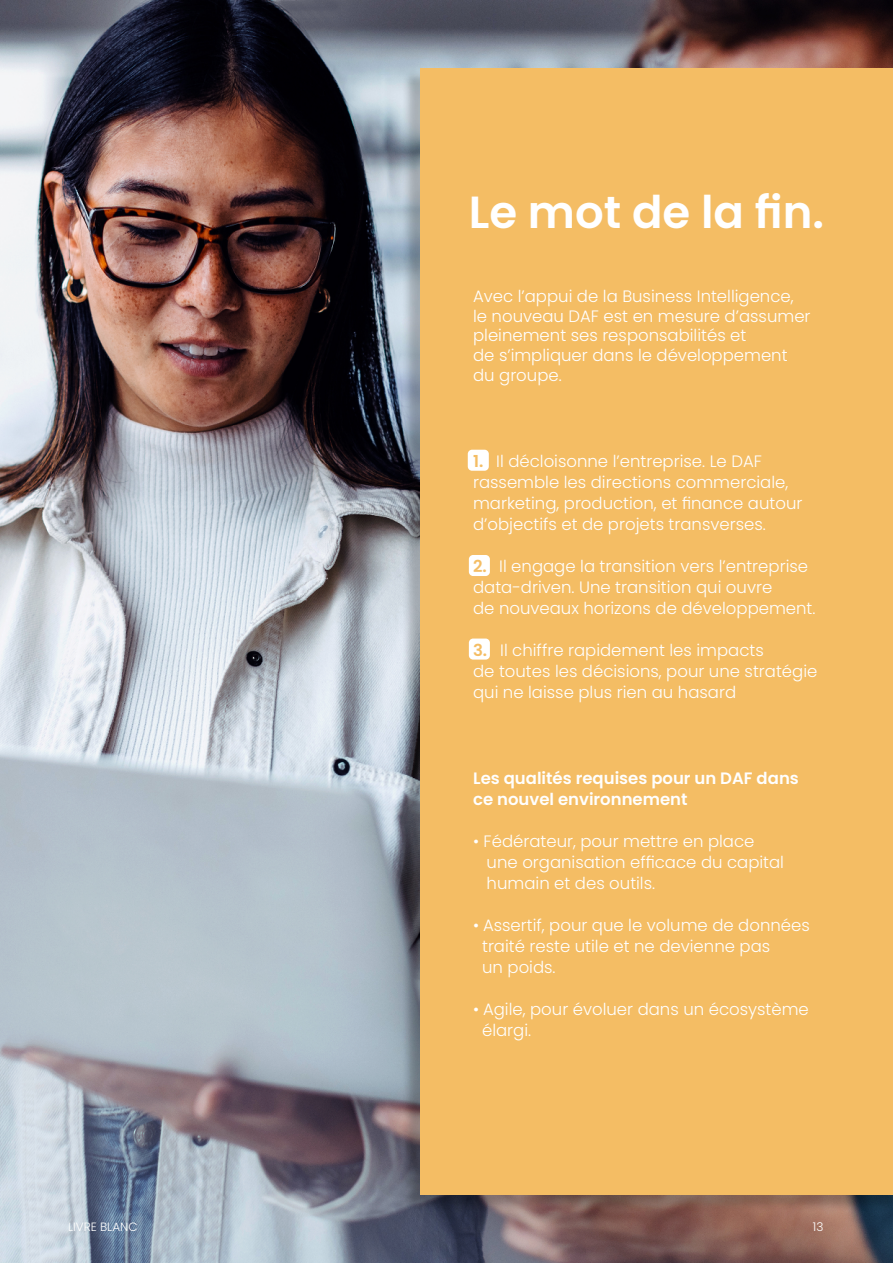
<style>
.page{position:relative;width:893px;height:1263px;background:#fff}
.page>*{position:absolute;margin:0;border:0;box-sizing:border-box;transform-origin:0 0}
.t1{font:600 45px "Poppins";color:#fff}
.t2{font:300 16.5px/21px "Poppins";color:#fff}
.t3{font:600 16.5px/21px "Poppins";color:#fff}
.t4{font:300 12px "Poppins";color:#fff}
.s1{font-weight:600;color:#f4bd64}
</style>
<div class="page">
<img style="left:0;top:0;width:893px;height:1263px">
<div style="left:401px;top:69px;width:492px;height:1143px;background:#000;opacity:.25"></div>
<div style="left:421px;top:68px;width:472px;height:1127px;background:#f4bd64"></div>
<div style="left:469px;top:638px;width:21px;height:22px;background:#fff;border-radius:4px"></div>
<div style="left:468px;top:450px;width:21px;height:21px;background:#fff;border-radius:4px"></div>
<div style="left:469px;top:555px;width:21px;height:21px;background:#fff;border-radius:4px"></div>
<h1 class="t1" style="left:469px;top:186px;width:357px">Le mot de la fin.</h1>
<p class="t2" style="left:473px;top:286px;width:339px;line-height:19.8px">Avec l’appui de la Business Intelligence, le nouveau DAF est en mesure d’assumer pleinement ses responsabilités et<br>de s’impliquer dans le développement du groupe.</p>
<p class="t2" style="left:473px;top:451px;width:331px"><span class="s1">1.</span> Il décloisonne l’entreprise. Le DAF rassemble les directions commerciale, marketing, production, et finance autour d’objectifs et de projets transverses.</p>
<p class="t2" style="left:473px;top:556px;width:344px"><span class="s1">2.</span> Il engage la transition vers l’entreprise data-driven. Une transition qui ouvre<br>de nouveaux horizons de développement.</p>
<p class="t2" style="left:473px;top:640px;width:346px"><span class="s1">3.</span> Il chiffre rapidement les impacts<br>de toutes les décisions, pour une stratégie qui ne laisse plus rien au hasard</p>
<p class="t3" style="left:473px;top:768px;width:327px">Les qualités requises pour un DAF dans ce nouvel environnement</p>
<p class="t2" style="left:487px;top:831px;width:299px;text-indent:-14px">• Fédérateur, pour mettre en place une organisation efficace du capital humain et des outils.</p>
<p class="t2" style="left:482px;top:915px;width:329px;text-indent:-9px">• Assertif, pour que le volume de données traité reste utile et ne devienne pas<br>un poids.</p>
<p class="t2" style="left:482px;top:999px;width:328px;text-indent:-9px">• Agile, pour évoluer dans un écosystème élargi.</p>
<p class="t4" style="left:68px;top:1220px;width:71px">LIVRE BLANC</p>
<p class="t4" style="left:813px;top:1220px;width:12px">13</p>
</div>
